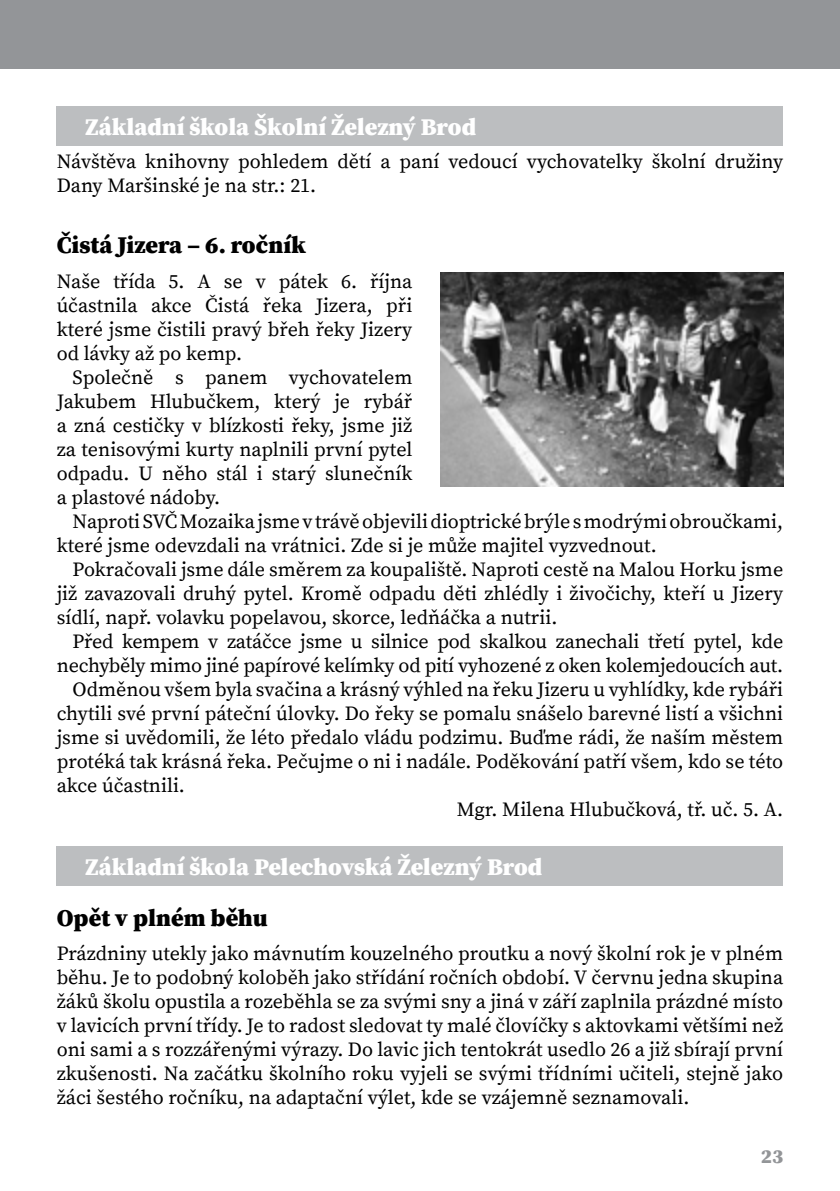
<style>
.page{position:relative;width:840px;height:1191px;background:#fff}
.page>*{position:absolute;margin:0;border:0;box-sizing:border-box;transform-origin:0 0}
.t1{font:900 24px "Source Serif Pro";letter-spacing:-.01em;color:#fff}
.t2{font:900 24px "Source Serif Pro";color:#000}
.t3{font:20px/24px "Source Serif Pro";color:#000;text-align:justify}
.t4{font:900 20px "Source Serif Pro";color:#939598}
</style>
<div class="page">
<div style="left:0;top:0;width:839px;height:69px;background:#939598"></div>
<div style="left:57px;top:106px;width:725px;height:40px;background:#bcbec0"></div>
<div style="left:57px;top:846px;width:725px;height:40px;background:#bcbec0"></div>
<img style="left:440px;top:272px;width:342px;height:215px">
<p class="t1" style="left:85px;top:110px;width:392px">Základní škola Školní Železný Brod</p>
<p class="t3" style="left:57px;top:150px;width:727px">Návštěva knihovny pohledem dětí a paní vedoucí vychovatelky školní družiny<br>Dany Maršinské je na str.: 21.</p>
<p class="t2" style="left:57px;top:228px;width:251px">Čistá Jizera – 6. ročník</p>
<p class="t3" style="left:57px;top:270px;width:357px">Naše třída 5. A se v pátek 6. října účastnila akce Čistá řeka Jizera, při které jsme čistili pravý břeh řeky Jizery od lávky až po kemp.</p>
<p class="t3" style="left:57px;top:366px;width:357px;text-indent:16px">Společně s panem vychovatelem Jakubem Hlubučkem, který je rybář a zná cestičky v blízkosti řeky, jsme již za tenisovými kurty naplnili první pytel odpadu. U něho stál i starý slunečník a plastové nádoby.</p>
<p class="t3" style="left:57px;top:510px;width:727px;text-indent:16px">Naproti SVČ Mozaika jsme v trávě objevili dioptrické brýle s modrými obroučkami, které jsme odevzdali na vrátnici. Zde si je může majitel vyzvednout.</p>
<p class="t3" style="left:57px;top:558px;width:727px;text-indent:16px">Pokračovali jsme dále směrem za koupaliště. Naproti cestě na Malou Horku jsme již zavazovali druhý pytel. Kromě odpadu děti zhlédly i živočichy, kteří u Jizery sídlí, např. volavku popelavou, skorce, ledňáčka a nutrii.</p>
<p class="t3" style="left:73px;top:630px;width:711px">Před kempem v zatáčce jsme u silnice pod skalkou zanechali třetí pytel, kde</p>
<p class="t3" style="left:57px;top:654px;width:727px">nechyběly mimo jiné papírové kelímky od pití vyhozené z oken kolemjedoucích aut.</p>
<p class="t3" style="left:73px;top:678px;width:711px">Odměnou všem byla svačina a krásný výhled na řeku Jizeru u vyhlídky, kde rybáři</p>
<p class="t3" style="left:57px;top:702px;width:727px">chytili své první páteční úlovky. Do řeky se pomalu snášelo barevné listí a všichni</p>
<p class="t3" style="left:57px;top:726px;width:727px">jsme si uvědomili, že léto předalo vládu podzimu. Buďme rádi, že naším městem</p>
<p class="t3" style="left:57px;top:750px;width:727px">protéká tak krásná řeka. Pečujme o ni i nadále. Poděkování patří všem, kdo se této</p>
<p class="t3" style="left:57px;top:774px;width:130px">akce účastnili.</p>
<p class="t3" style="left:456px;top:798px;width:327px">Mgr. Milena Hlubučková, tř. uč. 5. A.</p>
<p class="t1" style="left:85px;top:850px;width:458px">Základní škola Pelechovská Železný Brod</p>
<p class="t2" style="left:57px;top:901px;width:212px">Opět v plném běhu</p>
<p class="t3" style="left:57px;top:942px;width:727px">Prázdniny utekly jako mávnutím kouzelného proutku a nový školní rok je v plném běhu. Je to podobný koloběh jako střídání ročních období. V červnu jedna skupina žáků školu opustila a rozeběhla se za svými sny a jiná v září zaplnila prázdné místo v lavicích první třídy. Je to radost sledovat ty malé človíčky s aktovkami většími než oni sami a s rozzářenými výrazy. Do lavic jich tentokrát usedlo 26 a již sbírají první zkušenosti. Na začátku školního roku vyjeli se svými třídními učiteli, stejně jako žáci šestého ročníku, na adaptační výlet, kde se vzájemně seznamovali.</p>
<p class="t4" style="left:760px;top:1142px;width:24px">23</p>
</div>
